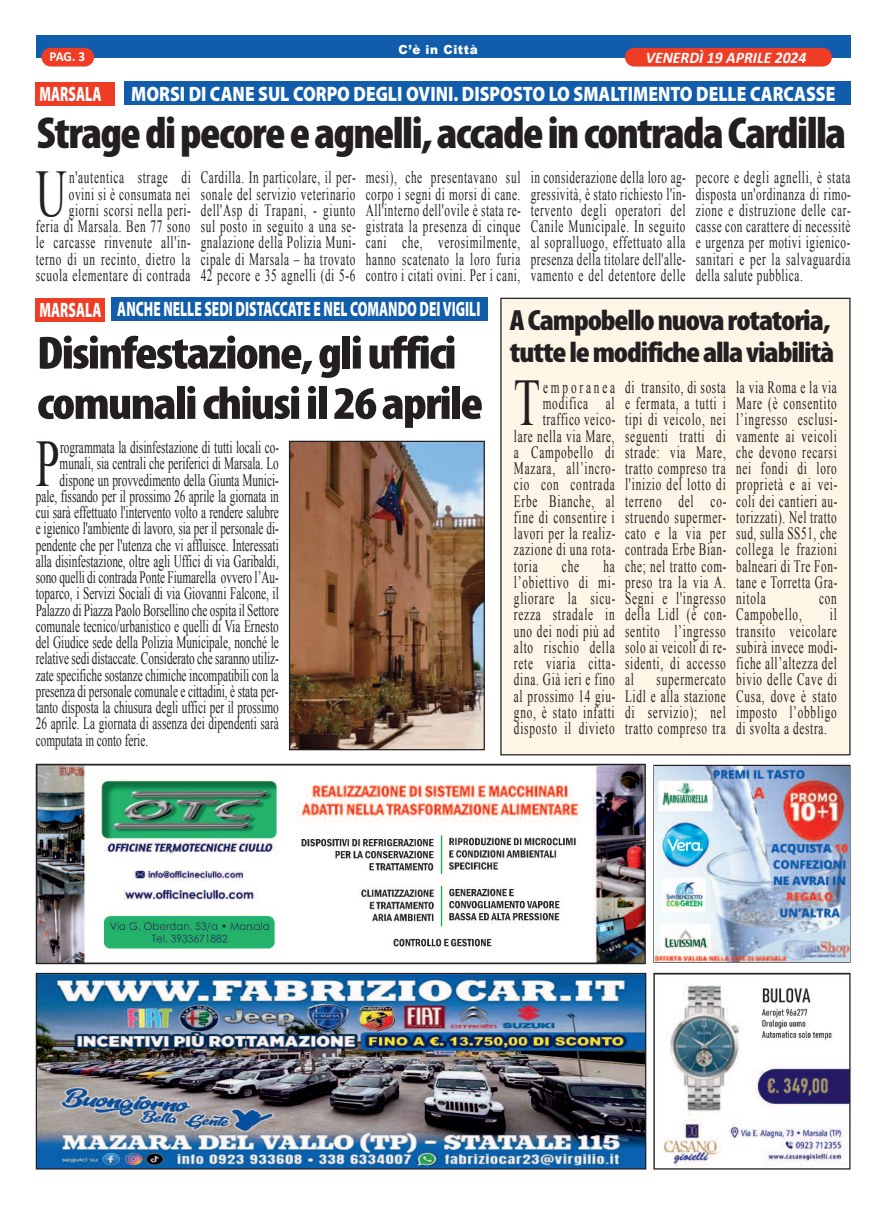
<style>
.page{position:relative;width:886px;height:1205px;background:#fff}
.page>*{position:absolute;margin:0;border:0;box-sizing:border-box;transform-origin:0 0}
.t1{font:66.5px "Times New Roman";color:#231f20;scale:.65 1}
.t2{font:900 condensed 46.88px/50.4px "Myriad Pro";letter-spacing:-.035em;color:#231f20;scale:1.1 1}
.t3{font:900 condensed 45px "Myriad Pro";letter-spacing:-.035em;color:#231f20}
.t4{font:900 condensed 29.38px/31.5px "Myriad Pro";letter-spacing:-.035em;color:#231f20;scale:1.08 1}
.t5{font:900 20.88px "Myriad Pro";color:#fff;scale:.84 1}
.t6{font:900 20.88px "Myriad Pro";color:#fff;scale:.64 1}
.t7{font:17.38px/16.2px "Times New Roman";letter-spacing:.01em;color:#231f20;text-align:justify;scale:.65 1}
.t8{font:17.38px/16.2px "Times New Roman";letter-spacing:.06em;color:#231f20;text-align:right;scale:.65 1}
.t9{font:17.38px "Times New Roman";letter-spacing:.07em;color:#231f20;scale:.65 1}
.t10{font:17.38px "Times New Roman";letter-spacing:.25em;color:#231f20;scale:.65 1}
.t11{font:italic 700 16.25px "Calibri";color:#fff;scale:.96 1}
.t12{font:700 13.75px "Calibri";color:#fff;scale:.96 1}
.t13{font:900 12.5px "Arial";letter-spacing:.05em;color:#fff;scale:.96 1}
</style>
<div class="page">
<div style="left:36px;top:36px;width:814px;height:22px;background:#115cab"></div>
<div style="left:625px;top:48px;width:207px;height:19px;background:#ef3c25;border-radius:9px"></div>
<div style="left:41px;top:48px;width:53px;height:18px;background:#ef3c25;border-radius:9px"></div>
<div style="left:501px;top:298px;width:349px;height:457px;background:#fdf6e7"></div>
<div style="left:500px;top:298px;width:350px;height:457px;border:1px solid #231f20"></div>
<div style="left:124px;top:81px;width:726px;height:24px;background:#115cab"></div>
<div style="left:36px;top:82px;width:79px;height:24px;background:#ef3c25"></div>
<div style="left:111px;top:297px;width:376px;height:24px;background:#115cab"></div>
<div style="left:36px;top:298px;width:69px;height:23px;background:#ef3c25"></div>
<img style="left:291px;top:443px;width:192px;height:305px">
<div style="left:289px;top:441px;width:196px;height:309px;border:1px solid #231f20"></div>
<img style="left:38px;top:766px;width:606px;height:196px">
<div style="left:36px;top:764px;width:610px;height:200px;border:1px solid #231f20"></div>
<img style="left:663px;top:984px;width:185px;height:183px">
<div style="left:653px;top:973px;width:197px;height:196px;border:1px solid #231f20"></div>
<div style="left:653px;top:765px;width:197px;height:197px;border:1px solid #231f20"></div>
<img style="left:655px;top:766px;width:194px;height:195px">
<img style="left:38px;top:975px;width:606px;height:192px">
<div style="left:36px;top:973px;width:610px;height:196px;border:1px solid #231f20"></div>
<p class="t13" style="left:398px;top:40px;width:84px">C’è in Città</p>
<p class="t12" style="left:50px;top:51px;width:39px">PAG. 3</p>
<p class="t11" style="left:646px;top:51px;width:169px">VENERDÌ 19 APRILE 2024</p>
<p class="t6" style="left:40px;top:86px;width:98px">MARSALA</p>
<p class="t5" style="left:131px;top:86px;width:840px">MORSI DI CANE SUL CORPO DEGLI OVINI. DISPOSTO LO SMALTIMENTO DELLE CARCASSE</p>
<h3 class="t3" style="left:37px;top:118px;width:811px">Stragedipecoreeagnelli,accadeincontradaCardilla</h3>
<p class="t8" style="left:36px;top:169px;width:240px">n'autentica strage di<br>ovini si è consumata nei giorni scorsi nella peri-<br>feria di Marsala. Ben 77 sono le carcasse rinvenute all'in&shy;terno di un recinto, dietro la scuola elementare di contrada</p>
<p class="t7" style="left:201px;top:169px;width:240px">Cardilla. In particolare, il per&shy;sonale del servizio veterinario dell'Asp di Trapani, - giunto sul posto in seguito a una se&shy;gnalazione della Polizia Muni&shy;cipale di Marsala – ha trovato 42 pecore e 35 agnelli (di 5-6</p>
<p class="t7" style="left:366px;top:169px;width:240px">mesi), che presentavano sul corpo i segni di morsi di cane.<br>All'interno dell'ovile è stata re&shy;gistrata la presenza di cinque cani che, verosimilmente, hanno scatenato la loro furia contro i citati ovini. Per i cani,</p>
<p class="t7" style="left:531px;top:169px;width:240px">in considerazione della loro ag&shy;gressività, è stato richiesto l'in&shy;tervento degli operatori del Canile Municipale. In seguito al sopralluogo, effettuato alla presenza della titolare dell'alle&shy;vamento e del detentore delle</p>
<p class="t7" style="left:696px;top:169px;width:240px">pecore e degli agnelli, è stata disposta un'ordinanza di rimo&shy;zione e distruzione delle car&shy;casse con carattere di necessitè e urgenza per motivi igienico&shy;sanitari e per la salvaguardia della salute pubblica.</p>
<h1 class="t1" style="left:36px;top:156px;width:49px">U</h1>
<p class="t6" style="left:40px;top:301px;width:690px">MARSALA ANCHE NELLE SEDI DISTACCATE E NEL COMANDO DEI VIGILI</p>
<h2 class="t2" style="left:37px;top:332px;width:407px">Disinfestazione,gliuffici comunalichiusiil26aprile</h2>
<h1 class="t1" style="left:36px;top:426px;width:38px">P</h1>
<p class="t7" style="left:60px;top:439px;width:339px">rogrammata la disinfestazione di tutti locali co-</p>
<p class="t7" style="left:60px;top:455px;width:339px">munali, sia centrali che periferici di Marsala. Lo</p>
<p class="t7" style="left:60px;top:471px;width:339px">dispone un provvedimento della Giunta Munici-</p>
<p class="t7" style="left:36px;top:488px;width:376px">pale, fissando per il prossimo 26 aprile la giornata in</p>
<p class="t7" style="left:36px;top:504px;width:376px">cui sarà effettuato l'intervento volto a rendere salubre</p>
<p class="t7" style="left:36px;top:520px;width:376px">e igienico l'ambiente di lavoro, sia per il personale di-</p>
<p class="t7" style="left:36px;top:536px;width:376px">pendente che per l'utenza che vi affluisce. Interessati</p>
<p class="t7" style="left:36px;top:553px;width:376px">alla disinfestazione, oltre agli Uffici di via Garibaldi,</p>
<p class="t7" style="left:36px;top:569px;width:376px">sono quelli di contrada Ponte Fiumarella ovvero l’Au-</p>
<p class="t7" style="left:36px;top:585px;width:376px">toparco, i Servizi Sociali di via Giovanni Falcone, il</p>
<p class="t7" style="left:36px;top:601px;width:376px">Palazzo di Piazza Paolo Borsellino che ospita il Settore</p>
<p class="t7" style="left:36px;top:618px;width:376px">comunale tecnico/urbanistico e quelli di Via Ernesto</p>
<p class="t7" style="left:36px;top:634px;width:376px">del Giudice sede della Polizia Municipale, nonché le</p>
<p class="t7" style="left:36px;top:650px;width:376px">relative sedi distaccate. Considerato che saranno utiliz-</p>
<p class="t7" style="left:36px;top:666px;width:376px">zate specifiche sostanze chimiche incompatibili con la</p>
<p class="t7" style="left:36px;top:683px;width:375px">presenza di personale comunale e cittadini, è stata per-</p>
<p class="t7" style="left:36px;top:699px;width:376px">tanto disposta la chiusura degli uffici per il prossimo</p>
<p class="t7" style="left:36px;top:715px;width:376px">26 aprile. La giornata di assenza dei dipendenti sarà</p>
<p class="t7" style="left:36px;top:731px;width:175px">computata in conto ferie.</p>
<h3 class="t4" style="left:510px;top:307px;width:302px">ACampobellonuovarotatoria, tuttelemodificheallaviabilità</h3>
<h1 class="t1" style="left:514px;top:366px;width:42px">T</h1>
<p class="t10" style="left:543px;top:377px;width:112px">emporanea</p>
<p class="t9" style="left:543px;top:394px;width:112px">modifica al</p>
<p class="t8" style="left:543px;top:411px;width:113px">traffico veico-</p>
<p class="t8" style="left:514px;top:428px;width:157px">lare nella via Mare,</p>
<p class="t9" style="left:514px;top:442px;width:157px">a Campobello di</p>
<p class="t9" style="left:514px;top:459px;width:158px">Mazara, all’incro-</p>
<p class="t9" style="left:514px;top:475px;width:157px">cio con contrada</p>
<p class="t9" style="left:514px;top:491px;width:157px">Erbe Bianche, al</p>
<p class="t9" style="left:514px;top:507px;width:157px">fine di consentire i</p>
<p class="t8" style="left:514px;top:525px;width:158px">lavori per la realiz-</p>
<p class="t8" style="left:514px;top:541px;width:158px">zazione di una rota-</p>
<p class="t7" style="left:514px;top:558px;width:38px">toria</p>
<p class="t7" style="left:562px;top:558px;width:28px">che</p>
<p class="t7" style="left:514px;top:558px;width:158px;text-indent:89px">ha l’obiettivo di mi&shy;gliorare la sicu&shy;rezza stradale in uno dei nodi più ad alto rischio della rete viaria citta&shy;dina. Già ieri e fino al prossimo 14 giu&shy;gno, è stato infatti disposto il divieto</p>
<p class="t7" style="left:625px;top:379px;width:158px">di transito, di sosta e fermata, a tutti i tipi di veicolo, nei seguenti tratti di strade: via Mare, tratto compreso tra l'inizio del lotto di terreno del co&shy;struendo supermer&shy;cato e la via per contrada Erbe Bian&shy;che; nel tratto com&shy;preso tra la via A.<br>Segni e l'ingresso della Lidl (è con&shy;sentito l’ingresso solo ai veicoli di re&shy;sidenti, di accesso al</p>
<p class="t7" style="left:625px;top:671px;width:157px;text-indent:32px">supermercato Lidl e alla stazione di servizio); nel tratto compreso tra</p>
<p class="t7" style="left:736px;top:379px;width:158px">la via Roma e la via Mare (è consentito l’ingresso esclusi&shy;vamente ai veicoli che devono recarsi nei fondi di loro proprietà e ai vei&shy;coli dei cantieri au&shy;torizzati). Nel tratto sud, sulla SS51, che collega le frazioni balneari di Tre Fon&shy;tane e Torretta Gra&shy;nitola</p>
<p class="t7" style="left:819px;top:590px;width:29px">con</p>
<p class="t7" style="left:736px;top:606px;width:158px;text-indent:94px">il transito veicolare subirà invece modi&shy;fiche all’altezza del bivio delle Cave di Cusa, dove è stato imposto l’obbligo di svolta a destra.</p>
<p class="t9" style="left:736px;top:605px;width:103px">Campobello,</p>
</div>
